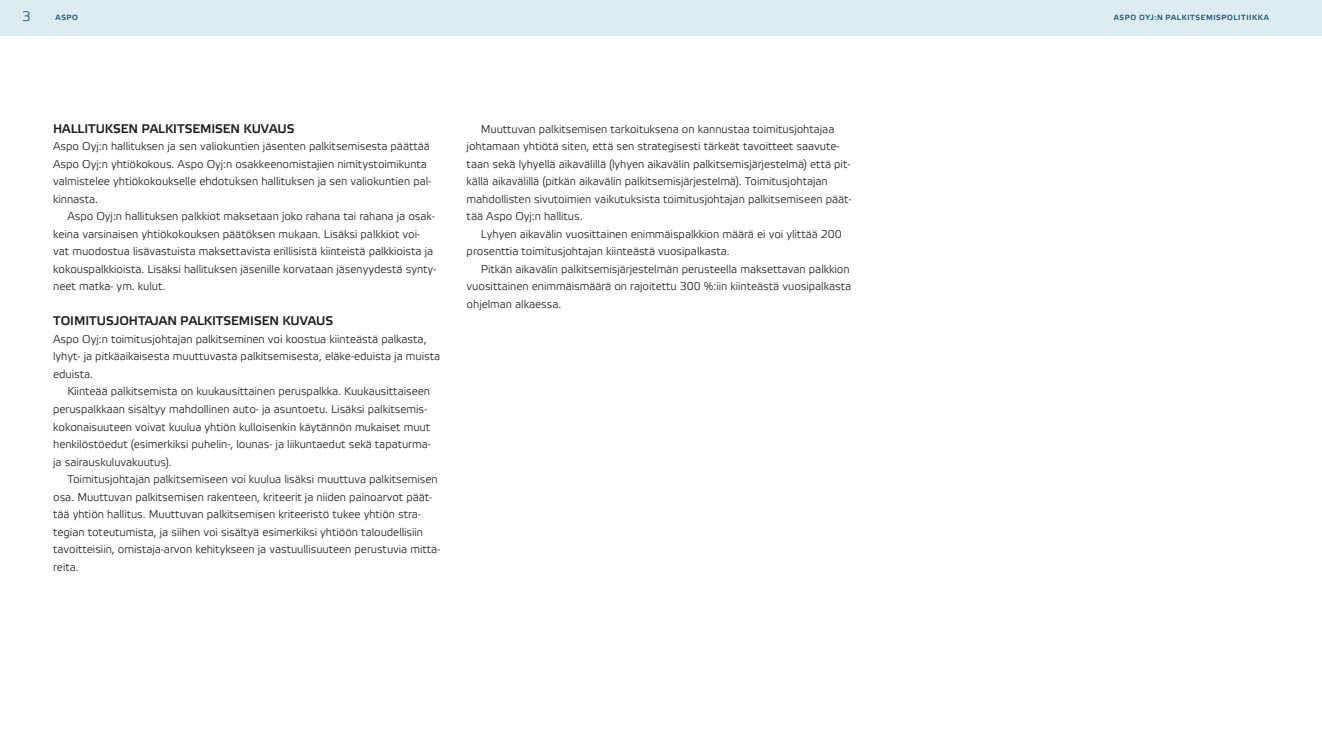
<style>
.page{position:relative;width:1322px;height:745px;background:#fff}
.page>*{position:absolute;margin:0;border:0;box-sizing:border-box;transform-origin:0 0}
.t1{font:13.75px "Etelka Light Pro";color:#165569}
.t2{font:700 12.5px "Etelka Light Pro";letter-spacing:-.005em;color:#1d1d1b}
.t3{font:300 11.25px/17.5px "Etelka";letter-spacing:-.005em;color:#1d1d1b}
.t4{font:700 7.5px "Etelka Light Pro";letter-spacing:.085em;color:#165569}
</style>
<div class="page">
<div style="left:0;top:0;width:1322px;height:35px;background:#dcecf1"></div>
<p class="t1" style="left:22px;top:9px;width:10px">3</p>
<p class="t4" style="left:55px;top:14px;width:24px">ASPO</p>
<p class="t4" style="left:1113px;top:14px;width:157px">ASPO OYJ:N PALKITSEMISPOLITIIKKA</p>
<p class="t2" style="left:53px;top:121px;width:243px">HALLITUKSEN PALKITSEMISEN KUVAUS</p>
<p class="t3" style="left:53px;top:138px;width:380px">Aspo Oyj:n hallituksen ja sen valiokuntien jäsenten palkitsemisesta päättää Aspo Oyj:n yhtiökokous. Aspo Oyj:n osakkeenomistajien nimitystoimikunta valmistelee yhtiökokoukselle ehdotuksen hallituksen ja sen valiokuntien pal&shy;kinnasta.</p>
<p class="t3" style="left:53px;top:208px;width:385px;text-indent:14px">Aspo Oyj:n hallituksen palkkiot maksetaan joko rahana tai rahana ja osak&shy;keina varsinaisen yhtiökokouksen päätöksen mukaan. Lisäksi palkkiot voi&shy;vat muodostua lisävastuista maksettavista erillisistä kiinteistä palkkioista ja kokouspalkkioista. Lisäksi hallituksen jäsenille korvataan jäsenyydestä synty&shy;neet matka- ym. kulut.</p>
<p class="t2" style="left:53px;top:314px;width:282px">TOIMITUSJOHTAJAN PALKITSEMISEN KUVAUS</p>
<p class="t3" style="left:53px;top:330px;width:388px">Aspo Oyj:n toimitusjohtajan palkitseminen voi koostua kiinteästä palkasta, lyhyt- ja pitkäaikaisesta muuttuvasta palkitsemisesta, eläke-eduista ja muista eduista.</p>
<p class="t3" style="left:53px;top:383px;width:379px;text-indent:14px">Kiinteää palkitsemista on kuukausittainen peruspalkka. Kuukausittaiseen peruspalkkaan sisältyy mahdollinen auto- ja asuntoetu. Lisäksi palkitsemis&shy;kokonaisuuteen voivat kuulua yhtiön kulloisenkin käytännön mukaiset muut henkilöstöedut (esimerkiksi puhelin-, lounas- ja liikuntaedut sekä tapaturma&shy;ja sairauskuluvakuutus).</p>
<p class="t3" style="left:53px;top:470px;width:389px;text-indent:14px">Toimitusjohtajan palkitsemiseen voi kuulua lisäksi muuttuva palkitsemisen osa. Muuttuvan palkitsemisen rakenteen, kriteerit ja niiden painoarvot päät&shy;tää yhtiön hallitus. Muuttuvan palkitsemisen kriteeristö tukee yhtiön stra&shy;tegian toteutumista, ja siihen voi sisältyä esimerkiksi yhtiöön taloudellisiin tavoitteisiin, omistaja-arvon kehitykseen ja vastuullisuuteen perustuvia mitta&shy;reita.</p>
<p class="t3" style="left:467px;top:120px;width:386px;text-indent:14px">Muuttuvan palkitsemisen tarkoituksena on kannustaa toimitusjohtajaa johtamaan yhtiötä siten, että sen strategisesti tärkeät tavoitteet saavute&shy;taan sekä lyhyellä aikavälillä (lyhyen aikavälin palkitsemisjärjestelmä) että pit&shy;källä aikavälillä (pitkän aikavälin palkitsemisjärjestelmä). Toimitusjohtajan mahdollisten sivutoimien vaikutuksista toimitusjohtajan palkitsemiseen päät&shy;tää Aspo Oyj:n hallitus.</p>
<p class="t3" style="left:467px;top:225px;width:377px;text-indent:14px">Lyhyen aikavälin vuosittainen enimmäispalkkion määrä ei voi ylittää 200 prosenttia toimitusjohtajan kiinteästä vuosipalkasta.</p>
<p class="t3" style="left:467px;top:260px;width:386px;text-indent:14px">Pitkän aikavälin palkitsemisjärjestelmän perusteella maksettavan palkkion vuosittainen enimmäismäärä on rajoitettu 300 %:iin kiinteästä vuosipalkasta ohjelman alkaessa.</p>
</div>
